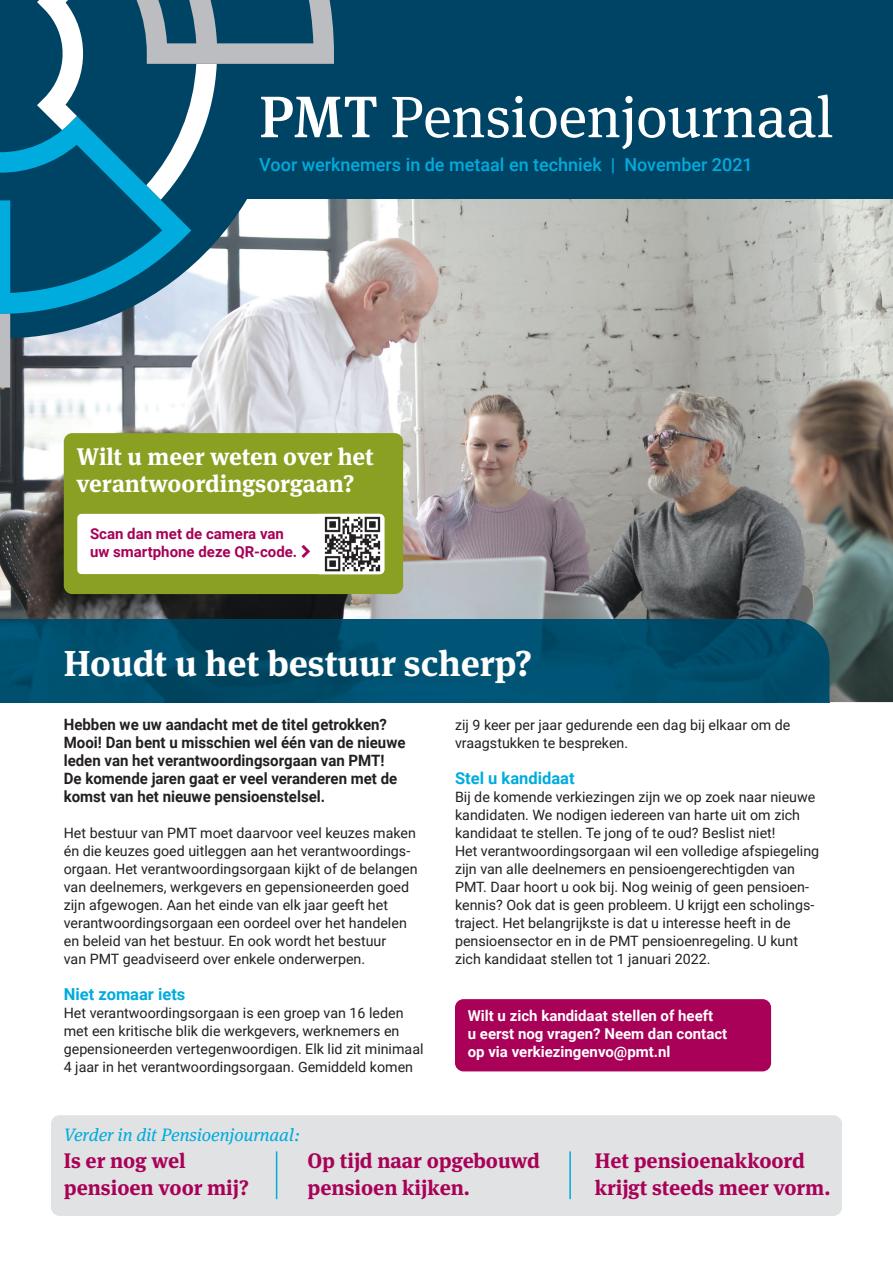
<style>
.page{position:relative;width:893px;height:1263px;background:#fff}
.page>*{position:absolute;margin:0;border:0;box-sizing:border-box;transform-origin:0 0}
.t1{font:58.5px "Meta Serif OT";color:#fff}
.t2{font:700 36px "Meta Serif OT";color:#fff}
.t3{font:700 24px/27px "Meta Serif OT";color:#fff}
.t4{font:700 21px/27px "Meta Serif OT";color:#a80157}
.t5{font:500 18px "Roboto";color:#00acdd}
.t6{font:italic 18px "Meta Serif OT";color:#00acdd}
.t7{font:700 16.5px "Roboto";color:#00acdd}
.t8{font:700 15.6px/18px "Roboto";color:#231f20;scale:.96 1}
.t9{font:700 15px/18px "Roboto";color:#fff}
.t10{font:700 15px/18px "Roboto";color:#a80157}
.t11{font:14.25px/18px "Roboto";color:#231f20}
.s1{font-weight:500}
</style>
<div class="page">
<div style="left:51px;top:1115px;width:791px;height:101px;background:#e1e2e4;border-radius:9px"></div>
<img style="left:0;top:199px;width:893px;height:503px">
<hr style="left:276px;top:1151px;width:1px;height:48px;background:#00acdd">
<hr style="left:569px;top:1151px;width:2px;height:48px;background:#00acdd">
<img style="left:0;top:619px;width:829px;height:83px">
<div style="left:64px;top:433px;width:339px;height:161px;background:#8aa022;border-radius:9px"></div>
<div style="left:77px;top:514px;width:306px;height:60px;background:#fff;border-radius:4px"></div>
<img style="left:324px;top:514px;width:61px;height:60px">
<div style="left:455px;top:999px;width:316px;height:72px;background:#a80157;border-radius:9px"></div>
<div style="left:1px;top:0;width:892px;height:199px;background:#004465"></div>
<svg style="left:0;top:0;width:334px;height:388px"></svg>
<h1 class="t1" style="left:259px;top:83px;width:576px"><span class="s1">PMT</span> Pensioenjournaal</h1>
<p class="t5" style="left:259px;top:152px;width:495px">Voor werknemers in de metaal en techniek | November 2021</p>
<h3 class="t3" style="left:77px;top:443px;width:299px">Wilt u meer weten over het verantwoordingsorgaan?</h3>
<p class="t10" style="left:90px;top:524px;width:209px">Scan dan met de camera van uw smartphone deze QR-code.</p>
<h2 class="t2" style="left:64px;top:641px;width:470px">Houdt u het bestuur scherp?</h2>
<p class="t8" style="left:64px;top:715px;width:357px">Hebben we uw aandacht met de titel getrokken?<br>Mooi! Dan bent u misschien wel één van de nieuwe leden van het verantwoordingsorgaan van PMT!<br>De komende jaren gaat er veel veranderen met de komst van het nieuwe pensioenstelsel.</p>
<p class="t11" style="left:64px;top:823px;width:355px">Het bestuur van PMT moet daarvoor veel keuzes maken én die keuzes goed uitleggen aan het verantwoordings&shy;orgaan. Het verantwoordingsorgaan kijkt of de belangen van deelnemers, werkgevers en gepensioneerden goed zijn afgewogen. Aan het einde van elk jaar geeft het verantwoordingsorgaan een oordeel over het handelen en beleid van het bestuur. En ook wordt het bestuur<br>van PMT geadviseerd over enkele onderwerpen.</p>
<p class="t7" style="left:64px;top:982px;width:123px">Niet zomaar iets</p>
<p class="t11" style="left:64px;top:1003px;width:361px">Het verantwoordingsorgaan is een groep van 16 leden met een kritische blik die werkgevers, werknemers en gepensioneerden vertegenwoordigen. Elk lid zit minimaal 4 jaar in het verantwoordingsorgaan. Gemiddeld komen</p>
<p class="t11" style="left:455px;top:715px;width:337px">zij 9 keer per jaar gedurende een dag bij elkaar om de vraagstukken te bespreken.</p>
<p class="t7" style="left:455px;top:766px;width:121px">Stel u kandidaat</p>
<p class="t11" style="left:455px;top:787px;width:366px">Bij de komende verkiezingen zijn we op zoek naar nieuwe kandidaten. We nodigen iedereen van harte uit om zich kandidaat te stellen. Te jong of te oud? Beslist niet!<br>Het verantwoordingsorgaan wil een volledige afspiegeling zijn van alle deelnemers en pensioengerechtigden van PMT. Daar hoort u ook bij. Nog weinig of geen pensioen&shy;kennis? Ook dat is geen probleem. U krijgt een scholings&shy;traject. Het belangrijkste is dat u interesse heeft in de pensioensector en in de PMT pensioenregeling. U kunt zich kandidaat stellen tot 1 januari 2022.</p>
<p class="t9" style="left:468px;top:1006px;width:261px">Wilt u zich kandidaat stellen of heeft<br>u eerst nog vragen? Neem dan contact op via verkiezingenvo@pmt.nl</p>
<p class="t6" style="left:64px;top:1124px;width:238px">Verder in dit Pensioenjournaal:</p>
<h3 class="t4" style="left:64px;top:1147px;width:187px">Is er nog wel pensioen voor mij?</h3>
<h3 class="t4" style="left:308px;top:1147px;width:234px">Op tijd naar opgebouwd pensioen kijken.</h3>
<h3 class="t4" style="left:595px;top:1147px;width:237px">Het pensioenakkoord krijgt steeds meer vorm.</h3>
</div>
